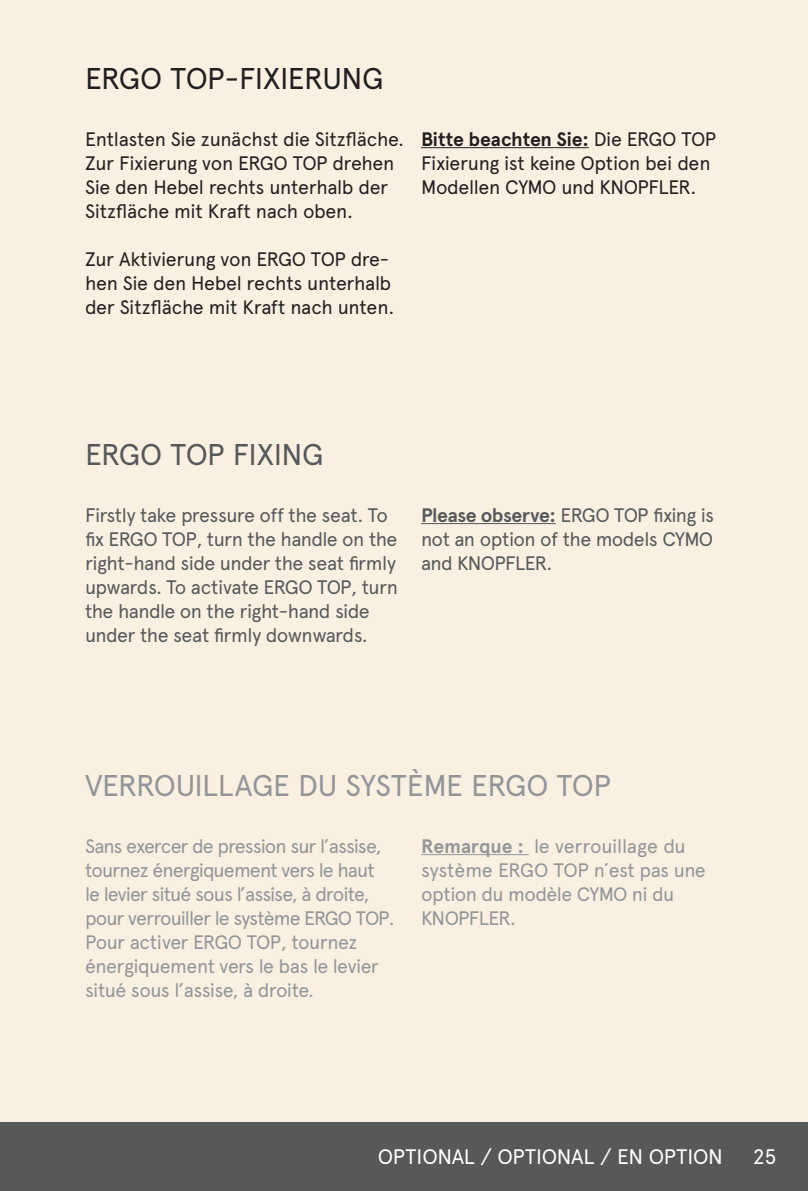
<style>
.page{position:relative;width:808px;height:1191px;background:#fff}
.page>*{position:absolute;margin:0;border:0;box-sizing:border-box;transform-origin:0 0}
.t1{font:30px "Apercu Pro";letter-spacing:-.015em;color:#939598}
.t2{font:30px "Apercu Pro";letter-spacing:-.02em;color:#231f20}
.t3{font:30px "Apercu Pro";letter-spacing:-.015em;color:#57585a}
.t4{font:21px "Apercu Pro";letter-spacing:-.01em;color:#fff}
.t5{font:19.5px/24px "Apercu Pro";letter-spacing:-.04em;color:#939598}
.t6{font:19.5px/24px "Apercu Pro";letter-spacing:-.02em;color:#231f20}
.t7{font:19.5px/24px "Apercu Pro";letter-spacing:-.035em;color:#57585a}
.s1{font-weight:700}
</style>
<div class="page">
<div style="left:0;top:0;width:808px;height:1134px;background:#f9f0e2"></div>
<div style="left:0;top:1123px;width:808px;height:68px;background:#57585a"></div>
<hr style="left:421px;top:147px;width:168px;height:1px;background:#231f20">
<hr style="left:421px;top:523px;width:135px;height:1px;background:#57585a">
<hr style="left:421px;top:854px;width:108px;height:1px;background:#939598">
<h1 class="t2" style="left:85px;top:56px;width:300px">ERGO TOP-FIXIERUNG</h1>
<p class="t6" style="left:85px;top:126px;width:320px">Entlasten Sie zunächst die Sitzfläche.<br>Zur Fixierung von ERGO TOP drehen Sie den Hebel rechts unterhalb der Sitzfläche mit Kraft nach oben.</p>
<p class="t6" style="left:85px;top:246px;width:311px">Zur Aktivierung von ERGO TOP dre&shy;hen Sie den Hebel rechts unterhalb der Sitzfläche mit Kraft nach unten.</p>
<p class="t6" style="left:421px;top:126px;width:297px"><span class="s1">Bitte beachten Sie:</span> Die ERGO TOP<br>Fixierung ist keine Option bei den<br>Modellen CYMO und KNOPFLER.</p>
<h1 class="t3" style="left:85px;top:432px;width:240px">ERGO TOP FIXING</h1>
<p class="t7" style="left:85px;top:501px;width:314px">Firstly take pressure off the seat. To fix ERGO TOP, turn the handle on the right-hand side under the seat firmly upwards. To activate ERGO TOP, turn the handle on the right-hand side under the seat firmly downwards.</p>
<p class="t7" style="left:421px;top:501px;width:295px;text-align:justify"><span class="s1">Please observe:</span> ERGO TOP fixing is not an option of the models CYMO and KNOPFLER.</p>
<h1 class="t1" style="left:85px;top:763px;width:527px">VERROUILLAGE DU SYSTÈME ERGO TOP</h1>
<p class="t5" style="left:85px;top:832px;width:311px">Sans exercer de pression sur l’assise, tournez énergiquement vers le haut le levier situé sous l’assise, à droite, pour verrouiller le système ERGO TOP.<br>Pour activer ERGO TOP, tournez énergiquement vers le bas le levier situé sous l’assise, à droite.</p>
<p class="t5" style="left:421px;top:832px;width:286px"><span class="s1">Remarque :</span> le verrouillage du système ERGO TOP n´est pas une option du modèle CYMO ni du<br>KNOPFLER.</p>
<p class="t4" style="left:378px;top:1141px;width:346px">OPTIONAL / OPTIONAL / EN OPTION</p>
<p class="t4" style="left:753px;top:1141px;width:25px">25</p>
</div>
